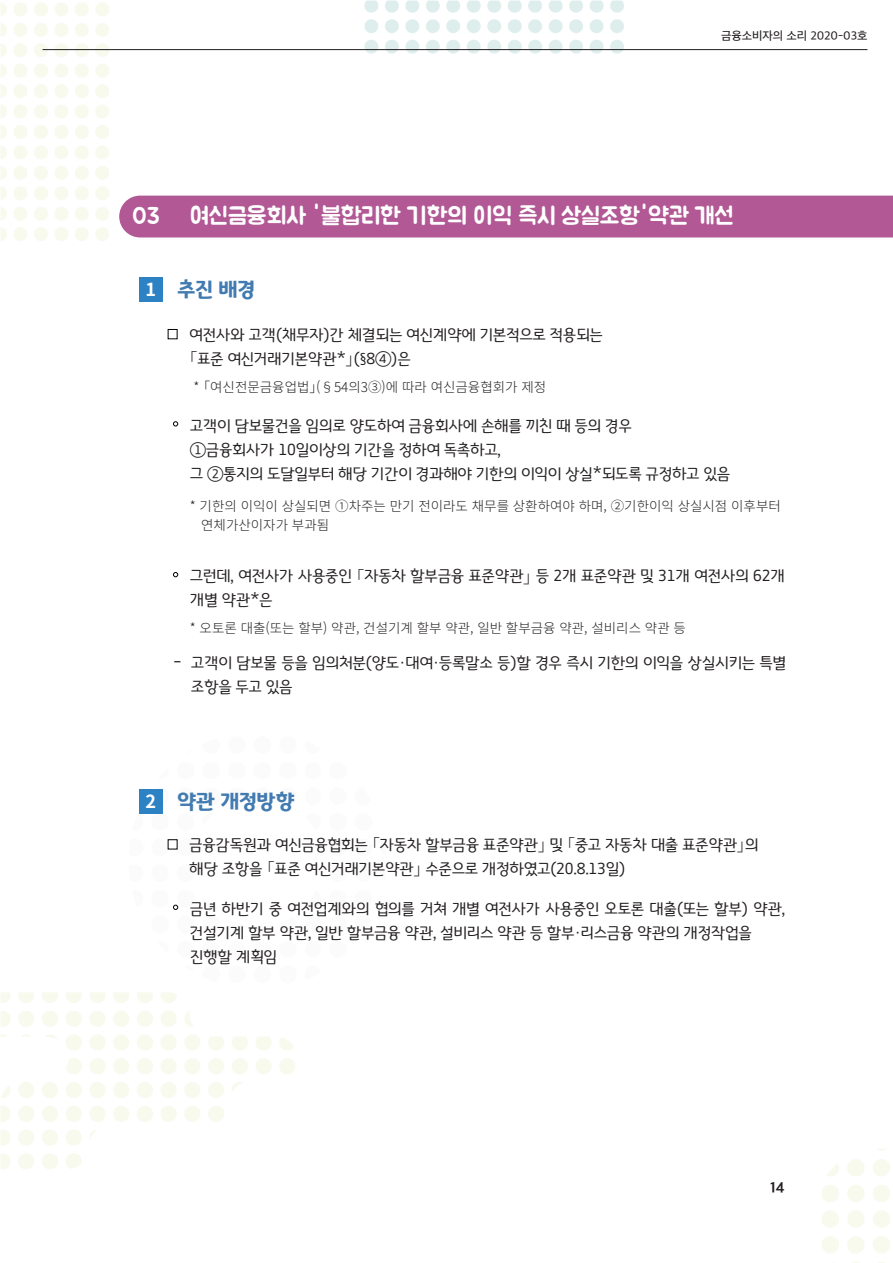
<style>
.page{position:relative;width:893px;height:1263px;background:#fff}
.page>*{position:absolute;margin:0;border:0;box-sizing:border-box;transform-origin:0 0}
.t1{font:24px "BMJUAOTF";color:#fff}
.t2{font:21px "Gyeonggi Title B";color:#427bb1}
.t3{font:700 18px "Noto Sans CJ Kkr";color:#fff}
.t4{font:18px "Gyeonggi Title L";color:#231f20}
.t5{font:16.5px/24px "Gyeonggi Title L";letter-spacing:-.025em;color:#231f20}
.t6{font:700 15px "Apple SD Gothic Neo";color:#231f20}
.t7{font:300 13.5px "Noto Sans CJ Kkr";color:#231f20}
.t8{font:500 12px "Apple SD Gothic Neo";color:#231f20}
.s1{font-family:"Noto Sans CJ Kkr";font-weight:300}
</style>
<div class="page">
<img style="left:1px;top:0;width:891px;height:1263px">
<hr style="left:43px;top:49px;width:824px;height:1px;background:#231f20">
<svg style="left:173px;top:421px;width:5px;height:5px"></svg>
<svg style="left:173px;top:572px;width:5px;height:5px"></svg>
<svg style="left:173px;top:905px;width:5px;height:5px"></svg>
<div style="left:139px;top:277px;width:24px;height:25px;background:#2d82c4"></div>
<div style="left:139px;top:789px;width:24px;height:25px;background:#2d82c4"></div>
<div style="left:168px;top:329px;width:9px;height:10px;border:1px solid #030303"></div>
<div style="left:168px;top:839px;width:9px;height:10px;border:1px solid #030303"></div>
<div style="left:119px;top:196px;width:774px;height:41px;background:#b15895"></div>
<p class="t8" style="left:721px;top:30px;width:148px">금융소비자의 소리 2020-03호</p>
<p class="t1" style="left:132px;top:204px;width:29px">03</p>
<p class="t1" style="left:190px;top:204px;width:545px">여신금융회사 '불합리한 기한의 이익 즉시 상실조항'약관 개선</p>
<p class="t3" style="left:145px;top:279px;width:12px">1</p>
<p class="t2" style="left:177px;top:276px;width:79px">추진 배경</p>
<p class="t5" style="left:189px;top:323px;width:415px">여전사와 고객(채무자)간 체결되는 여신계약에 기본적으로 적용되는</p>
<p class="t5" style="left:189px;top:347px;width:223px"><span class="s1">｢</span>표준 여신거래기본약관*<span class="s1">｣</span>(§8④)은</p>
<p class="t7" style="left:194px;top:380px;width:354px">* ｢여신전문금융업법｣(§54의3③)에 따라 여신금융협회가 제정</p>
<p class="t5" style="left:190px;top:414px;width:444px">고객이 담보물건을 임의로 양도하여 금융회사에 손해를 끼친 때 등의 경우</p>
<p class="t5" style="left:190px;top:438px;width:313px">①금융회사가 10일이상의 기간을 정하여 독촉하고,</p>
<p class="t5" style="left:190px;top:462px;width:542px">그 ②통지의 도달일부터 해당 기간이 경과해야 기한의 이익이 상실*되도록 규정하고 있음</p>
<p class="t7" style="left:190px;top:498px;width:592px">* 기한의 이익이 상실되면 ①차주는 만기 전이라도 채무를 상환하여야 하며, ②기한이익 상실시점 이후부터</p>
<p class="t7" style="left:201px;top:518px;width:129px">연체가산이자가 부과됨</p>
<p class="t5" style="left:190px;top:564px;width:597px">그런데, 여전사가 사용중인 <span class="s1">｢</span>자동차 할부금융 표준약관<span class="s1">｣</span> 등 2개 표준약관 및 31개 여전사의 62개 개별 약관*은</p>
<p class="t4" style="left:173px;top:652px;width:10px">-</p>
<p class="t7" style="left:190px;top:620px;width:498px">* 오토론 대출(또는 할부) 약관, 건설기계 할부 약관, 일반 할부금융 약관, 설비리스 약관 등</p>
<p class="t5" style="left:191px;top:651px;width:597px">고객이 담보물 등을 임의처분(양도·대여·등록말소 등)할 경우 즉시 기한의 이익을 상실시키는 특별 조항을 두고 있음</p>
<p class="t3" style="left:145px;top:791px;width:12px">2</p>
<p class="t2" style="left:177px;top:789px;width:118px">약관 개정방향</p>
<p class="t5" style="left:189px;top:833px;width:571px">금융감독원과 여신금융협회는 <span class="s1">｢</span>자동차 할부금융 표준약관<span class="s1">｣</span> 및 <span class="s1">｢</span>중고 자동차 대출 표준약관<span class="s1">｣</span>의</p>
<p class="t5" style="left:189px;top:857px;width:438px">해당 조항을 <span class="s1">｢</span>표준 여신거래기본약관<span class="s1">｣</span> 수준으로 개정하였고(20.8.13일)</p>
<p class="t5" style="left:190px;top:897px;width:597px">금년 하반기 중 여전업계와의 협의를 거쳐 개별 여전사가 사용중인 오토론 대출(또는 할부) 약관, 건설기계 할부 약관, 일반 할부금융 약관, 설비리스 약관 등 할부·리스금융 약관의 개정작업을</p>
<p class="t5" style="left:190px;top:945px;width:89px">진행할 계획임</p>
<p class="t6" style="left:770px;top:1179px;width:16px">14</p>
</div>
